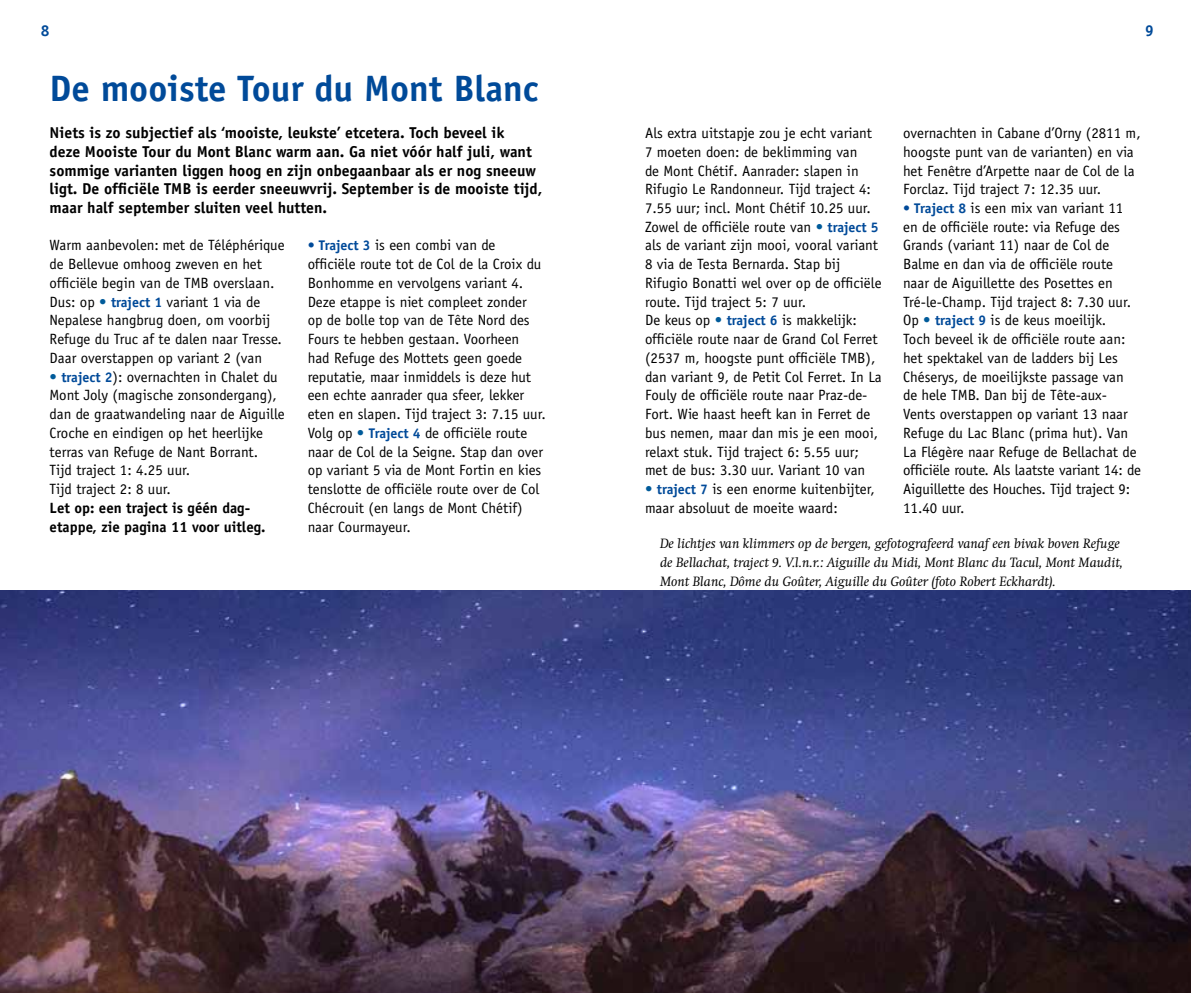
<style>
.page{position:relative;width:1191px;height:993px;background:#fff}
.page>*{position:absolute;margin:0;border:0;box-sizing:border-box;transform-origin:0 0}
.t1{font:700 36.75px "Officina Sans";color:#004a99}
.t2{font:700 15.75px/18.7px "Officina Sans";color:#000}
.t3{font:700 15.75px "Officina Sans";color:#004a99}
.t4{font:14.88px/18.7px "Officina Sans";color:#000}
.t5{font:700 14.88px/18.7px "Officina Sans";color:#000}
.t6{font:italic 14px/18.7px "Swift";color:#000}
.s1{color:#005b9a}
.s2{font-weight:700;font-size:14px;color:#004a99}
</style>
<div class="page">
<img style="left:0;top:590px;width:1191px;height:402px">
<p class="t3" style="left:41px;top:21px;width:10px">8</p>
<p class="t3" style="left:1145px;top:21px;width:10px">9</p>
<h1 class="t1" style="left:50px;top:65px;width:490px">De mooiste Tour du Mont Blanc</h1>
<p class="t2" style="left:50px;top:123px;width:494px">Niets is zo subjectief als ‘mooiste, leukste’ etcetera. Toch beveel ik<br>deze Mooiste Tour du Mont Blanc warm aan. Ga niet vóór half juli, want sommige varianten liggen hoog en zijn onbegaanbaar als er nog sneeuw ligt. De officiële TMB is eerder sneeuwvrij. September is de mooiste tijd, maar half september sluiten veel hutten.</p>
<p class="t4" style="left:50px;top:236px;width:236px">Warm aanbevolen: met de Téléphérique de Bellevue omhoog zweven en het officiële begin van de TMB overslaan.<br>Dus: op <span class="s1">•</span> <span class="s2">traject 1</span> variant 1 via de Nepalese hangbrug doen, om voorbij Refuge du Truc af te dalen naar Tresse.<br>Daar overstappen op variant 2 (van</p>
<p class="t4" style="left:50px;top:367px;width:237px"><span class="s1">•</span> <span class="s2">traject 2</span>): overnachten in Chalet du<br>Mont Joly (magische zonsondergang), dan de graatwandeling naar de Aiguille<br>Croche en eindigen op het heerlijke terras van Refuge de Nant Borrant.<br>Tijd traject 1: 4.25 uur.<br>Tijd traject 2: 8 uur.</p>
<p class="t5" style="left:50px;top:498px;width:217px">Let op: een traject is géén dag&shy;etappe, zie pagina 11 voor uitleg.</p>
<p class="t4" style="left:308px;top:236px;width:240px"><span class="s2">• Traject 3</span> is een combi van de officiële route tot de Col de la Croix du Bonhomme en vervolgens variant 4.<br>Deze etappe is niet compleet zonder<br>op de bolle top van de Tête Nord des Fours te hebben gestaan. Voorheen<br>had Refuge des Mottets geen goede reputatie, maar inmiddels is deze hut een echte aanrader qua sfeer, lekker eten en slapen. Tijd traject 3: 7.15 uur.<br>Volg op <span class="s1">•</span> <span class="s2">Traject 4</span> de officiële route naar de Col de la Seigne. Stap dan over op variant 5 via de Mont Fortin en kies tenslotte de officiële route over de Col Chécrouit (en langs de Mont Chétif) naar Courmayeur.</p>
<p class="t4" style="left:645px;top:124px;width:238px">Als extra uitstapje zou je echt variant 7 moeten doen: de beklimming van<br>de Mont Chétif. Aanrader: slapen in Rifugio Le Randonneur. Tijd traject 4:<br>7.55 uur; incl. Mont Chétif 10.25 uur.<br>Zowel de officiële route van <span class="s1">•</span> <span class="s2">traject 5 </span>als de variant zijn mooi, vooral variant 8 via de Testa Bernarda. Stap bij Rifugio Bonatti wel over op de officiële route. Tijd traject 5: 7 uur.<br>De keus op <span class="s1">•</span> <span class="s2">traject 6</span> is makkelijk: officiële route naar de Grand Col Ferret (2537 m, hoogste punt officiële TMB), dan variant 9, de Petit Col Ferret. In La Fouly de officiële route naar Praz-de-Fort. Wie haast heeft kan in Ferret de bus nemen, maar dan mis je een mooi, relaxt stuk. Tijd traject 6: 5.55 uur; met de bus: 3.30 uur. Variant 10 van</p>
<p class="t4" style="left:645px;top:479px;width:231px"><span class="s1">•</span> <span class="s2">traject 7</span> is een enorme kuitenbijter, maar absoluut de moeite waard:</p>
<p class="t4" style="left:903px;top:124px;width:239px">overnachten in Cabane d’Orny (2811 m, hoogste punt van de varianten) en via het Fenêtre d’Arpette naar de Col de la Forclaz. Tijd traject 7: 12.35 uur.</p>
<p class="t4" style="left:903px;top:198px;width:239px"><span class="s2">• Traject 8</span> is een mix van variant 11 en de officiële route: via Refuge des Grands (variant 11) naar de Col de Balme en dan via de officiële route naar de Aiguillette des Posettes en Tré-le-Champ. Tijd traject 8: 7.30 uur.<br>Op <span class="s1">•</span> <span class="s2">traject 9</span> is de keus moeilijk.<br>Toch beveel ik de officiële route aan: het spektakel van de ladders bij Les Chéserys, de moeilijkste passage van de hele TMB. Dan bij de Tête-aux-Vents overstappen op variant 13 naar Refuge du Lac Blanc (prima hut). Van La Flégère naar Refuge de Bellachat de officiële route. Als laatste variant 14: de Aiguillette des Houches. Tijd traject 9:<br>11.40 uur.</p>
<p class="t6" style="left:660px;top:534px;width:464px">De lichtjes van klimmers op de bergen, gefotografeerd vanaf een bivak boven Refuge de Bellachat, traject 9. V.l.n.r.: Aiguille du Midi, Mont Blanc du Tacul, Mont Maudit,<br>Mont Blanc, Dôme du Goûter, Aiguille du Goûter (foto Robert Eckhardt).</p>
</div>
